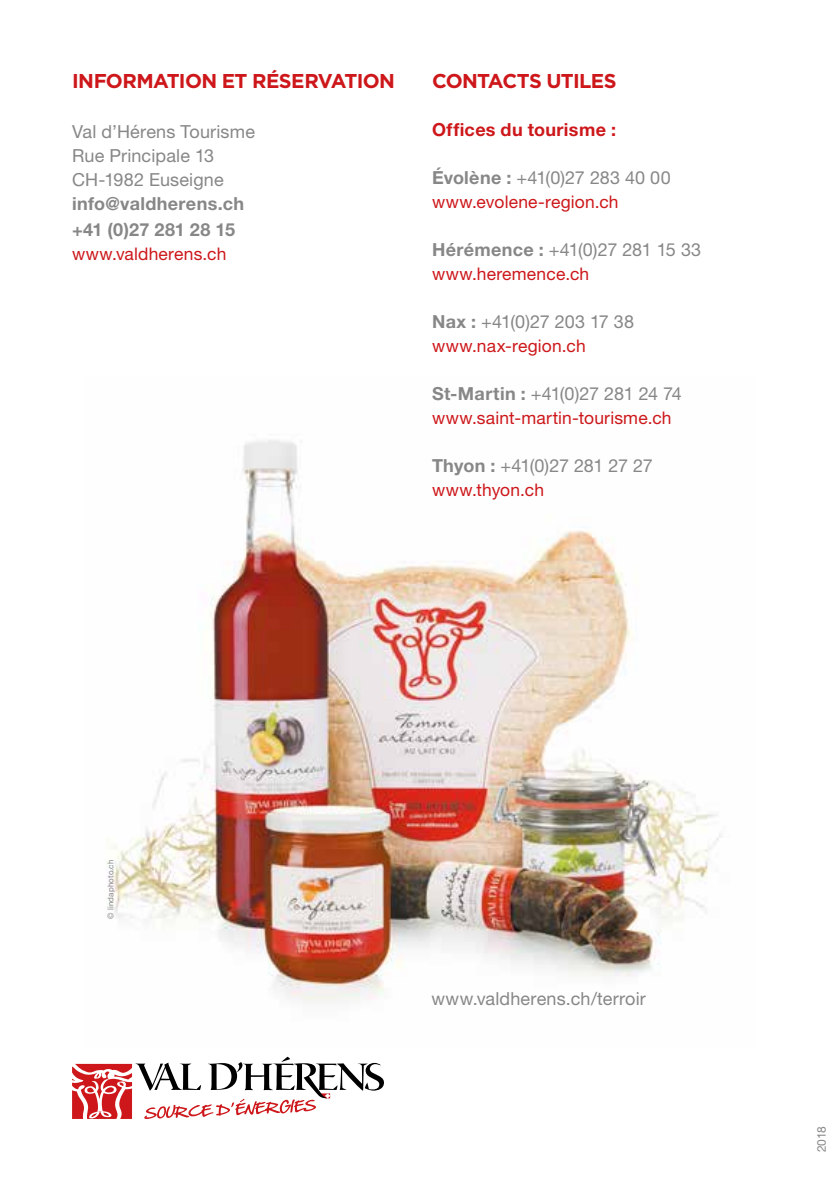
<style>
.page{position:relative;width:840px;height:1191px;background:#fff}
.page>*{position:absolute;margin:0;border:0;box-sizing:border-box;transform-origin:0 0}
.t1{font:700 20px "Gotham";letter-spacing:-.03em;color:#cd171a}
.t2{font:18px/24px "Helvetica Neue LT Std";letter-spacing:.01em;color:#878787}
.t3{font:700 18px/26px "Helvetica Neue LT Std";letter-spacing:.02em;color:#878787}
.t4{font:18px "Helvetica Neue LT Std";letter-spacing:-.02em;color:#878787}
.t5{font:18px "Helvetica Neue LT Std";letter-spacing:-.03em;color:#878787}
.t6{font:18px "Helvetica Neue LT Std";letter-spacing:-.015em;color:#878787}
.t7{font:18px "Helvetica Neue LT Std";letter-spacing:-.01em;color:#878787}
.t8{font:700 18px "Helvetica Neue LT Std";letter-spacing:.02em;color:#cd171a}
.t9{font:17.4px "Helvetica Neue LT Std";letter-spacing:.01em;color:#cd171a}
.t10{font:12px "Helvetica Neue LT Std";color:#878787}
.t11{font:8px "Helvetica Neue LT Std";letter-spacing:.02em;color:#878787}
.s1{font-weight:700}
</style>
<div class="page">
<img style="left:106px;top:440px;width:616px;height:562px">
<svg style="left:72px;top:1056px;width:312px;height:63px"></svg>
<p class="t1" style="left:72px;top:68px;width:324px">INFORMATION ET RÉSERVATION</p>
<p class="t2" style="left:72px;top:120px;width:184px">Val d’Hérens Tourisme<br>Rue Principale 13<br>CH-1982 Euseigne</p>
<p class="t3" style="left:72px;top:191px;width:173px">info@valdherens.ch +41 (0)27 281 28 15</p>
<p class="t9" style="left:72px;top:244px;width:156px">www.valdherens.ch</p>
<p class="t1" style="left:432px;top:68px;width:186px">CONTACTS UTILES</p>
<p class="t8" style="left:432px;top:118px;width:185px">Offices du tourisme :</p>
<p class="t2" style="left:432px;top:165px;width:240px"><span class="s1">Évolène :</span> +41(0)27 283 40 00</p>
<p class="t9" style="left:432px;top:191px;width:188px">www.evolene-region.ch</p>
<p class="t4" style="left:432px;top:239px;width:270px"><span class="s1">Hérémence :</span> +41(0)27 281 15 33</p>
<p class="t9" style="left:432px;top:263px;width:159px">www.heremence.ch</p>
<p class="t7" style="left:432px;top:311px;width:203px"><span class="s1">Nax :</span> +41(0)27 203 17 38</p>
<p class="t9" style="left:432px;top:335px;width:155px">www.nax-region.ch</p>
<p class="t5" style="left:432px;top:383px;width:251px"><span class="s1">St-Martin :</span> +41(0)27 281 24 74</p>
<p class="t9" style="left:432px;top:407px;width:241px">www.saint-martin-tourisme.ch</p>
<p class="t6" style="left:432px;top:455px;width:222px"><span class="s1">Thyon :</span> +41(0)27 281 27 27</p>
<p class="t9" style="left:432px;top:479px;width:113px">www.thyon.ch</p>
<p class="t11" style="left:106px;top:918px;width:61px;rotate:-90deg">© lindaphoto.ch</p>
<p class="t2" style="left:431px;top:986px;width:216px">www.valdherens.ch/terroir</p>
<p class="t10" style="left:814px;top:1152px;width:28px;rotate:-90deg">2018</p>
</div>
